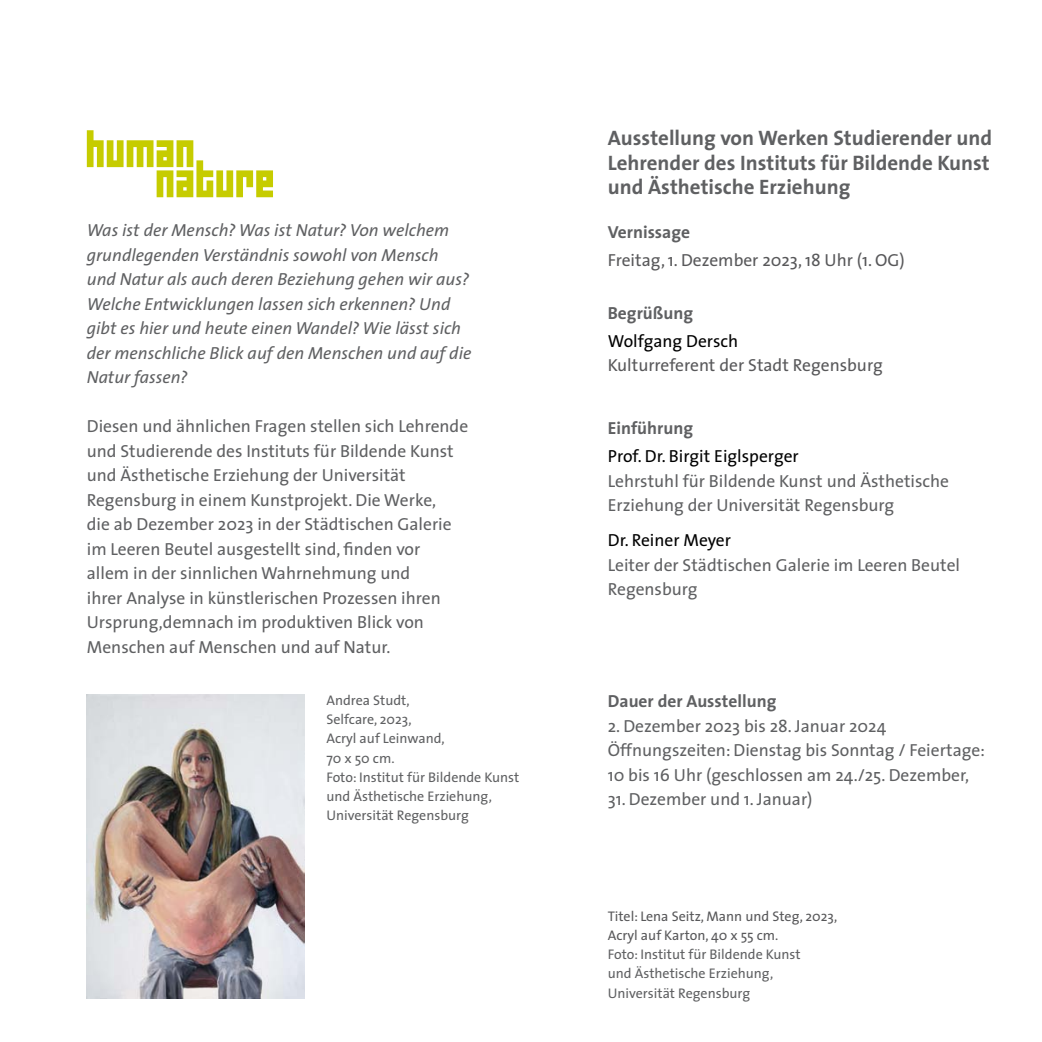
<style>
.page{position:relative;width:1042px;height:1042px;background:#fff}
.page>*{position:absolute;margin:0;border:0;box-sizing:border-box;transform-origin:0 0}
.t1{font:700 21px/24.5px "The Sans";color:#5f6062;text-align:justify}
.t2{font:17.5px/24.5px "The Sans";color:#5f6062}
.t3{font:italic 17.5px/24.5px "The Sans";color:#5f6062}
.t4{font:17.5px "The Sans";color:#58585a}
.t5{font:17.5px "The Sans";color:#000}
.t6{font:700 17.5px "The Sans";color:#5f6062}
.t7{font:14px/19.2px "The Sans";color:#5f6062}
.t8{font:14px/19.2px "The Sans";color:#58585a}
</style>
<div class="page">
<svg style="left:87px;top:130px;width:186px;height:67px"></svg>
<img style="left:87px;top:694px;width:217px;height:304px">
<p class="t3" style="left:87px;top:218px;width:386px">Was ist der Mensch? Was ist Natur? Von welchem grundlegenden Verständnis sowohl von Mensch und Natur als auch deren Beziehung gehen wir aus?<br>Welche Entwicklungen lassen sich erkennen? Und gibt es hier und heute einen Wandel? Wie lässt sich der menschliche Blick auf den Menschen und auf die Natur fassen?</p>
<p class="t2" style="left:87px;top:414px;width:383px">Diesen und ähnlichen Fragen stellen sich Lehrende und Studierende des Instituts für Bildende Kunst und Ästhetische Erziehung der Universität Regensburg in einem Kunstprojekt. Die Werke,<br>die ab Dezember 2023 in der Städtischen Galerie im Leeren Beutel ausgestellt sind, finden vor<br>allem in der sinnlichen Wahrnehmung und<br>ihrer Analyse in künstlerischen Prozessen ihren Ursprung,demnach im produktiven Blick von Menschen auf Menschen und auf Natur.</p>
<p class="t7" style="left:326px;top:690px;width:194px">Andrea Studt,<br>Selfcare, 2023,<br>Acryl auf Leinwand,<br>70 x 50 cm.<br>Foto: Institut für Bildende Kunst und Ästhetische Erziehung,<br>Universität Regensburg</p>
<p class="t1" style="left:608px;top:126px;width:386px">Ausstellung von Werken Studierender und Lehrender des Instituts für Bildende Kunst und Ästhetische Erziehung</p>
<p class="t6" style="left:608px;top:218px;width:84px">Vernissage</p>
<p class="t4" style="left:608px;top:246px;width:298px">Freitag, 1. Dezember 2023, 18 Uhr (1. OG)</p>
<p class="t6" style="left:608px;top:298px;width:87px">Begrüßung</p>
<p class="t5" style="left:608px;top:326px;width:132px">Wolfgang Dersch</p>
<p class="t4" style="left:608px;top:351px;width:276px">Kulturreferent der Stadt Regensburg</p>
<p class="t6" style="left:608px;top:414px;width:87px">Einführung</p>
<p class="t5" style="left:608px;top:442px;width:192px">Prof. Dr. Birgit Eiglsperger</p>
<p class="t2" style="left:608px;top:468px;width:343px">Lehrstuhl für Bildende Kunst und Ästhetische<br>Erziehung der Universität Regensburg</p>
<p class="t5" style="left:608px;top:526px;width:125px">Dr. Reiner Meyer</p>
<p class="t2" style="left:608px;top:552px;width:354px">Leiter der Städtischen Galerie im Leeren Beutel<br>Regensburg</p>
<p class="t6" style="left:608px;top:687px;width:170px">Dauer der Ausstellung</p>
<p class="t2" style="left:608px;top:713px;width:379px">2. Dezember 2023 bis 28. Januar 2024<br>Öffnungszeiten: Dienstag bis Sonntag / Feiertage:<br>10 bis 16 Uhr (geschlossen am 24./25. Dezember,</p>
<p class="t2" style="left:608px;top:786px;width:206px">31. Dezember und 1. Januar)</p>
<p class="t8" style="left:608px;top:906px;width:231px">Titel: Lena Seitz, Mann und Steg, 2023,<br>Acryl auf Karton, 40 x 55 cm.</p>
<p class="t7" style="left:608px;top:944px;width:194px">Foto: Institut für Bildende Kunst und Ästhetische Erziehung,<br>Universität Regensburg</p>
</div>
